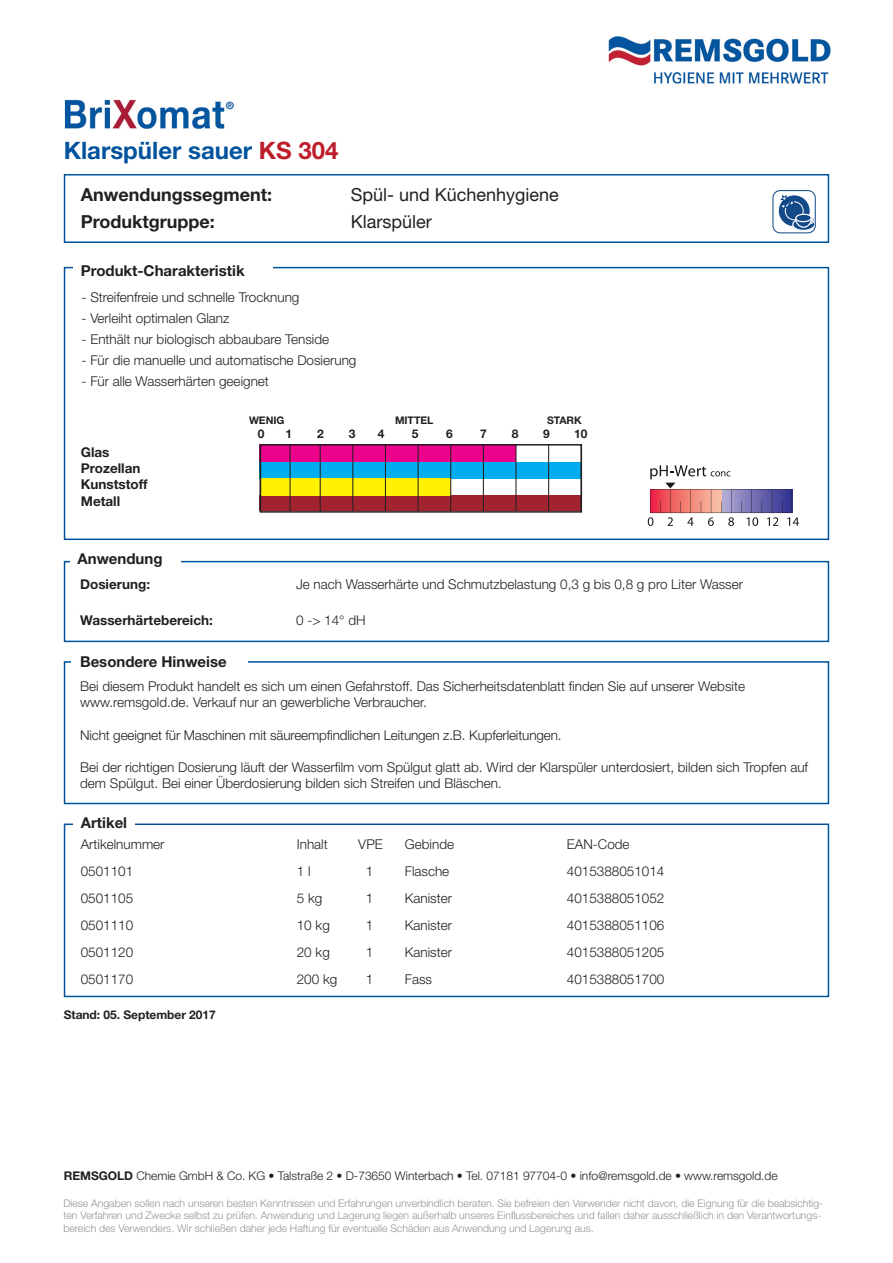
<style>
.page{position:relative;width:893px;height:1263px;background:#fff}
.page>*{position:absolute;margin:0;border:0;box-sizing:border-box;transform-origin:0 0}
.t1{font:700 24px "Helvetica Neue LT Pro";color:#01539e}
.t2{font:700 18px "Helvetica Neue LT Pro";color:#231f20}
.t3{font:18px "Helvetica Neue LT Pro";color:#231f20}
.t4{font:700 15px "Helvetica Neue LT Pro";color:#231f20}
.t5{font:300 13.5px/16.2px "Helvetica Neue LT Pro";color:#231f20}
.t6{font:700 13.5px/16.2px "Helvetica Neue LT Pro";color:#231f20}
.t7{font:300 12px "Helvetica Neue LT Pro";letter-spacing:-.005em;color:#231f20}
.t8{font:700 12px "Helvetica Neue LT Pro";letter-spacing:-.005em;color:#231f20}
.t9{font:300 10.5px/12.6px "Helvetica Neue LT Pro";letter-spacing:-.005em;color:#939598}
.t10{font:700 10.5px "Helvetica Neue LT Pro";color:#231f20}
.s1{color:#be1d2c}
.s2{font-weight:700}
</style>
<div class="page">
<div style="left:64px;top:561px;width:765px;height:81px;border:2px solid #01539e"></div>
<div style="left:64px;top:823px;width:765px;height:174px;border:2px solid #01539e"></div>
<div style="left:64px;top:174px;width:765px;height:69px;border:2px solid #01539e"></div>
<div style="left:64px;top:267px;width:765px;height:273px;border:2px solid #01539e"></div>
<div style="left:64px;top:661px;width:765px;height:143px;border:2px solid #01539e"></div>
<svg style="left:772px;top:190px;width:44px;height:43px"></svg>
<div style="left:73px;top:817px;width:62px;height:15px;background:#fff"></div>
<div style="left:71px;top:655px;width:177px;height:13px;background:#fff"></div>
<div style="left:71px;top:552px;width:110px;height:18px;background:#fff"></div>
<div style="left:73px;top:262px;width:199px;height:19px;background:#fff"></div>
<img style="left:608px;top:36px;width:223px;height:48px">
<svg style="left:648px;top:465px;width:151px;height:61px"></svg>
<div style="left:260px;top:495px;width:322px;height:16px;background:#a22330"></div>
<div style="left:260px;top:462px;width:322px;height:16px;background:#00aeef"></div>
<div style="left:260px;top:478px;width:190px;height:17px;background:#fff101"></div>
<div style="left:260px;top:445px;width:256px;height:17px;background:#ed028c"></div>
<hr style="left:320px;top:445px;width:1px;height:66px;background:#231f20">
<hr style="left:352px;top:445px;width:1px;height:66px;background:#231f20">
<hr style="left:385px;top:445px;width:1px;height:66px;background:#231f20">
<hr style="left:450px;top:445px;width:1px;height:66px;background:#231f20">
<hr style="left:483px;top:445px;width:1px;height:66px;background:#231f20">
<hr style="left:548px;top:445px;width:1px;height:66px;background:#231f20">
<hr style="left:515px;top:445px;width:1px;height:66px;background:#231f20">
<hr style="left:290px;top:445px;width:1px;height:66px;background:#231f20">
<hr style="left:418px;top:445px;width:1px;height:66px;background:#231f20">
<div style="left:260px;top:444px;width:322px;height:69px;border:2px solid #231f20"></div>
<img style="left:64px;top:99px;width:170px;height:30px">
<h1 class="t1" style="left:64px;top:135px;width:276px">Klarspüler sauer <span class="s1">KS 304</span></h1>
<h2 class="t2" style="left:81px;top:184px;width:193px">Anwendungssegment:</h2>
<h2 class="t3" style="left:351px;top:184px;width:210px">Spül- und Küchenhygiene</h2>
<h2 class="t2" style="left:81px;top:211px;width:136px">Produktgruppe:</h2>
<h2 class="t3" style="left:351px;top:211px;width:82px">Klarspüler</h2>
<p class="t4" style="left:81px;top:261px;width:165px">Produkt-Charakteristik</p>
<p class="t5" style="left:82px;top:289px;width:219px">- Streifenfreie und schnelle Trocknung</p>
<p class="t5" style="left:82px;top:310px;width:149px">- Verleiht optimalen Glanz</p>
<p class="t5" style="left:82px;top:331px;width:249px">- Enthält nur biologisch abbaubare Tenside</p>
<p class="t5" style="left:82px;top:352px;width:276px">- Für die manuelle und automatische Dosierung</p>
<p class="t5" style="left:82px;top:373px;width:189px">- Für alle Wasserhärten geeignet</p>
<p class="t10" style="left:249px;top:413px;width:37px">WENIG</p>
<p class="t10" style="left:395px;top:413px;width:40px">MITTEL</p>
<p class="t10" style="left:547px;top:413px;width:36px">STARK</p>
<p class="t6" style="left:81px;top:444px;width:68px">Glas<br>Prozellan<br>Kunststoff<br>Metall</p>
<p class="t8" style="left:258px;top:426px;width:8px">0</p>
<p class="t8" style="left:285px;top:426px;width:8px">1</p>
<p class="t8" style="left:317px;top:426px;width:8px">2</p>
<p class="t8" style="left:349px;top:426px;width:8px">3</p>
<p class="t8" style="left:378px;top:426px;width:8px">4</p>
<p class="t8" style="left:412px;top:426px;width:8px">5</p>
<p class="t8" style="left:446px;top:426px;width:8px">6</p>
<p class="t8" style="left:480px;top:426px;width:8px">7</p>
<p class="t8" style="left:512px;top:426px;width:8px">8</p>
<p class="t8" style="left:543px;top:426px;width:8px">9</p>
<p class="t8" style="left:574px;top:426px;width:15px">10</p>
<p class="t4" style="left:78px;top:550px;width:87px">Anwendung</p>
<p class="t6" style="left:80px;top:575px;width:71px">Dosierung:</p>
<p class="t5" style="left:296px;top:575px;width:448px">Je nach Wasserhärte und Schmutzbelastung 0,3 g bis 0,8 g pro Liter Wasser</p>
<p class="t6" style="left:80px;top:611px;width:134px">Wasserhärtebereich:</p>
<p class="t5" style="left:296px;top:611px;width:71px">0 -&gt; 14° dH</p>
<p class="t4" style="left:80px;top:652px;width:148px">Besondere Hinweise</p>
<p class="t5" style="left:80px;top:678px;width:666px">Bei diesem Produkt handelt es sich um einen Gefahrstoff. Das Sicherheitsdatenblatt finden Sie auf unserer Website www.remsgold.de. Verkauf nur an gewerbliche Verbraucher.</p>
<p class="t5" style="left:80px;top:727px;width:483px">Nicht geeignet für Maschinen mit säureempfindlichen Leitungen z.B. Kupferleitungen.</p>
<p class="t5" style="left:80px;top:759px;width:729px">Bei der richtigen Dosierung läuft der Wasserfilm vom Spülgut glatt ab. Wird der Klarspüler unterdosiert, bilden sich Tropfen auf dem Spülgut. Bei einer Überdosierung bilden sich Streifen und Bläschen.</p>
<p class="t4" style="left:81px;top:814px;width:48px">Artikel</p>
<p class="t5" style="left:81px;top:835px;width:85px">Artikelnummer</p>
<p class="t5" style="left:297px;top:835px;width:32px">Inhalt</p>
<p class="t5" style="left:358px;top:835px;width:26px">VPE</p>
<p class="t5" style="left:405px;top:835px;width:51px">Gebinde</p>
<p class="t5" style="left:567px;top:835px;width:64px">EAN-Code</p>
<p class="t5" style="left:81px;top:862px;width:54px">0501101</p>
<p class="t5" style="left:297px;top:862px;width:15px">1 l</p>
<p class="t5" style="left:366px;top:862px;width:9px">1</p>
<p class="t5" style="left:405px;top:862px;width:46px">Flasche</p>
<p class="t5" style="left:567px;top:862px;width:99px">4015388051014</p>
<p class="t5" style="left:81px;top:889px;width:54px">0501105</p>
<p class="t5" style="left:297px;top:889px;width:27px">5 kg</p>
<p class="t5" style="left:366px;top:889px;width:9px">1</p>
<p class="t5" style="left:405px;top:889px;width:49px">Kanister</p>
<p class="t5" style="left:567px;top:889px;width:99px">4015388051052</p>
<p class="t5" style="left:81px;top:916px;width:54px">0501110</p>
<p class="t5" style="left:297px;top:916px;width:35px">10 kg</p>
<p class="t5" style="left:366px;top:916px;width:9px">1</p>
<p class="t5" style="left:405px;top:916px;width:49px">Kanister</p>
<p class="t5" style="left:567px;top:916px;width:99px">4015388051106</p>
<p class="t5" style="left:81px;top:943px;width:54px">0501120</p>
<p class="t5" style="left:297px;top:943px;width:35px">20 kg</p>
<p class="t5" style="left:366px;top:943px;width:9px">1</p>
<p class="t5" style="left:405px;top:943px;width:49px">Kanister</p>
<p class="t5" style="left:567px;top:943px;width:99px">4015388051205</p>
<p class="t5" style="left:81px;top:970px;width:54px">0501170</p>
<p class="t5" style="left:297px;top:970px;width:42px">200 kg</p>
<p class="t5" style="left:366px;top:970px;width:9px">1</p>
<p class="t5" style="left:405px;top:970px;width:29px">Fass</p>
<p class="t5" style="left:567px;top:970px;width:99px">4015388051700</p>
<p class="t8" style="left:64px;top:1007px;width:154px">Stand: 05. September 2017</p>
<p class="t7" style="left:64px;top:1168px;width:715px"><span class="s2">REMSGOLD</span> Chemie GmbH &amp; Co. KG • Talstraße 2 • D-73650 Winterbach • Tel. 07181 97704-0 • info@remsgold.de • www.remsgold.de</p>
<p class="t9" style="left:63px;top:1196px;width:761px">Diese Angaben sollen nach unseren besten Kenntnissen und Erfahrungen unverbindlich beraten. Sie befreien den Verwender nicht davon, die Eignung für die beabsichtig&shy;ten Verfahren und Zwecke selbst zu prüfen. Anwendung und Lagerung liegen außerhalb unseres Einflussbereiches und fallen daher ausschließlich in den Verantwortungs&shy;bereich des Verwenders. Wir schließen daher jede Haftung für eventuelle Schäden aus Anwendung und Lagerung aus.</p>
</div>
